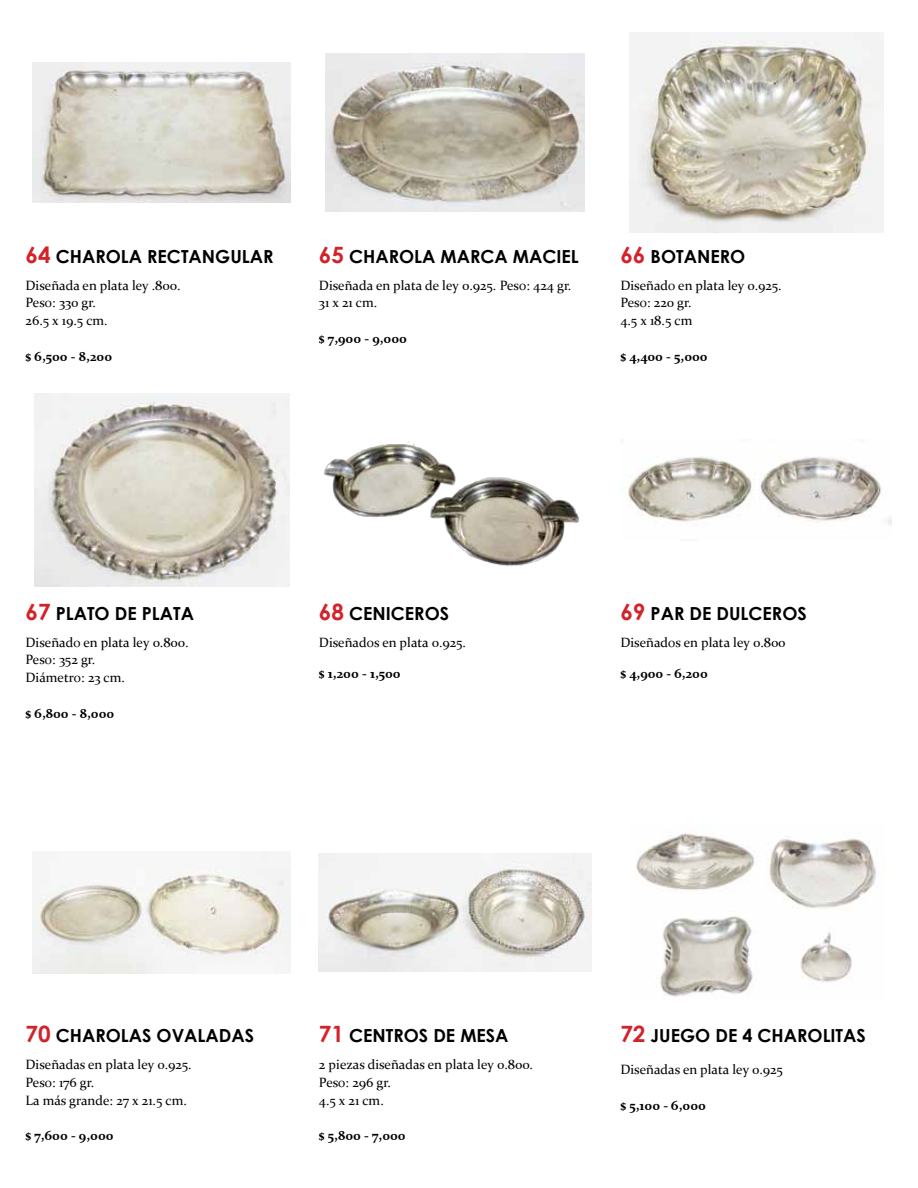
<style>
.page{position:relative;width:918px;height:1188px;background:#fff}
.page>*{position:absolute;margin:0;border:0;box-sizing:border-box;transform-origin:0 0}
.t1{font:700 18px "Century Gothic";color:#000}
.t2{font:13.5px/17.7px "Constantia";color:#000}
.t3{font:700 13.5px "Constantia";color:#000}
.s1{font-size:22.5px;color:#d2232a}
</style>
<div class="page">
<img style="left:33px;top:63px;width:257px;height:139px">
<img style="left:326px;top:54px;width:258px;height:157px">
<img style="left:629px;top:33px;width:254px;height:199px">
<img style="left:34px;top:393px;width:255px;height:193px">
<img style="left:324px;top:441px;width:255px;height:125px">
<img style="left:620px;top:456px;width:272px;height:69px">
<img style="left:33px;top:851px;width:257px;height:123px">
<img style="left:319px;top:854px;width:272px;height:117px">
<img style="left:636px;top:833px;width:240px;height:164px">
<h1 class="t1" style="left:26px;top:242px;width:250px"><span class="s1">64</span> CHAROLA RECTANGULAR</h1>
<p class="t2" style="left:26px;top:275px;width:157px">Diseñada en plata ley .800.<br>Peso: 330 gr.<br>26.5 x 19.5 cm.</p>
<p class="t3" style="left:26px;top:347px;width:88px">$ 6,500 - 8,200</p>
<h1 class="t1" style="left:319px;top:242px;width:261px"><span class="s1">65</span> CHAROLA MARCA MACIEL</h1>
<p class="t2" style="left:319px;top:275px;width:254px">Diseñada en plata de ley 0.925. Peso: 424 gr.<br>31 x 21 cm.</p>
<p class="t3" style="left:319px;top:329px;width:90px">$ 7,900 - 9,000</p>
<h1 class="t1" style="left:620px;top:242px;width:126px"><span class="s1">66</span> BOTANERO</h1>
<p class="t2" style="left:620px;top:275px;width:163px">Diseñado en plata ley 0.925.<br>Peso: 220 gr.<br>4.5 x 18.5 cm</p>
<p class="t3" style="left:620px;top:347px;width:89px">$ 4,400 - 5,000</p>
<h1 class="t1" style="left:26px;top:599px;width:170px"><span class="s1">67</span> PLATO DE PLATA</h1>
<p class="t2" style="left:26px;top:633px;width:165px">Diseñado en plata ley 0.800.<br>Peso: 352 gr.<br>Diámetro: 23 cm.</p>
<p class="t3" style="left:26px;top:704px;width:90px">$ 6,800 - 8,000</p>
<h1 class="t1" style="left:319px;top:599px;width:131px"><span class="s1">68</span> CENICEROS</h1>
<p class="t2" style="left:319px;top:633px;width:149px">Diseñados en plata 0.925.</p>
<p class="t3" style="left:319px;top:664px;width:83px">$ 1,200 - 1,500</p>
<h1 class="t1" style="left:620px;top:599px;width:187px"><span class="s1">69</span> PAR DE DULCEROS</h1>
<p class="t2" style="left:620px;top:633px;width:167px">Diseñados en plata ley 0.800</p>
<p class="t3" style="left:620px;top:664px;width:89px">$ 4,900 - 6,200</p>
<h1 class="t1" style="left:26px;top:1022px;width:229px"><span class="s1">70</span> CHAROLAS OVALADAS</h1>
<p class="t2" style="left:26px;top:1055px;width:168px">Diseñadas en plata ley 0.925.<br>Peso: 176 gr.<br>La más grande: 27 x 21.5 cm.</p>
<p class="t3" style="left:26px;top:1126px;width:90px">$ 7,600 - 9,000</p>
<h1 class="t1" style="left:319px;top:1022px;width:191px"><span class="s1">71</span> CENTROS DE MESA</h1>
<p class="t2" style="left:319px;top:1055px;width:216px">2 piezas diseñadas en plata ley 0.800.<br>Peso: 296 gr.<br>4.5 x 21 cm.</p>
<p class="t3" style="left:319px;top:1126px;width:88px">$ 5,800 - 7,000</p>
<h1 class="t1" style="left:620px;top:1022px;width:246px"><span class="s1">72</span> JUEGO DE 4 CHAROLITAS</h1>
<p class="t2" style="left:620px;top:1059px;width:164px">Diseñadas en plata ley 0.925</p>
<p class="t3" style="left:620px;top:1096px;width:87px">$ 5,100 - 6,000</p>
</div>
